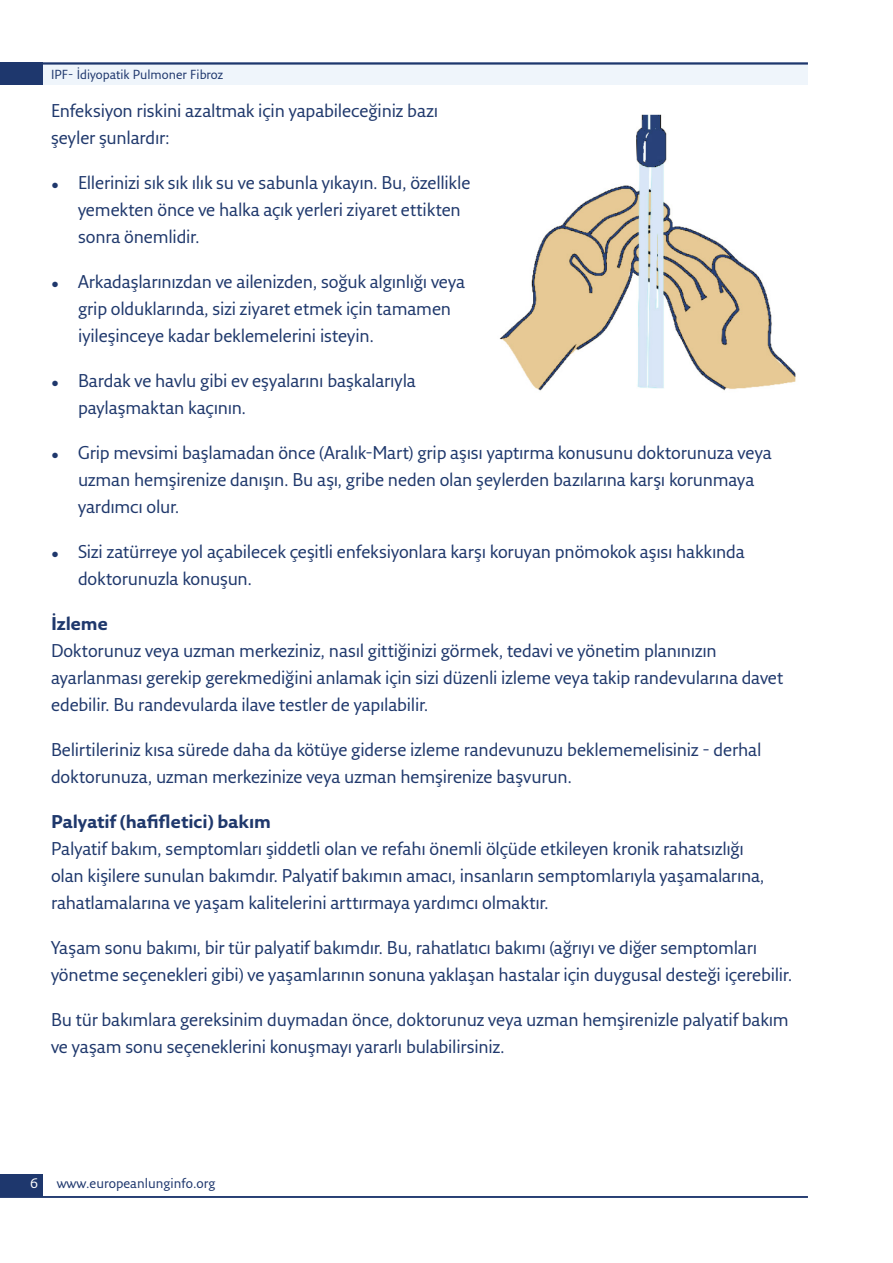
<style>
.page{position:relative;width:893px;height:1263px;background:#fff}
.page>*{position:absolute;margin:0;border:0;box-sizing:border-box;transform-origin:0 0}
.H___B-head{font:18px/27px "Fresco Sans Pro";letter-spacing:-.01em;color:#1f386c}
.H___B-head-2{font:700 18px "Fresco Sans Pro";letter-spacing:-.01em;color:#1f386c}
.Running_foot_left{font:13.5px "Fresco Sans Pro";color:#1e376d}
.t1{font:13.5px "Fresco Sans Pro";color:#fff}
.Running_head_left{font:12.75px "Fresco Sans Pro";color:#1e376d}
.s1{font-size:13.5px}
</style>
<div class="page">
<div style="left:0;top:63px;width:808px;height:22px;background:#eff5fb"></div>
<div style="left:0;top:1175px;width:43px;height:22px;background:#1e376d"></div>
<div style="left:0;top:63px;width:43px;height:22px;background:#1e376d"></div>
<hr style="left:0;top:1196px;width:808px;height:2px;background:#1e376d">
<hr style="left:0;top:62px;width:808px;height:3px;background:#1e376d">
<img style="left:499px;top:114px;width:297px;height:277px">
<p class="Running_head_left" style="left:51px;top:66px;width:174px">IPF- İdiyopatik Pulmoner Fibroz</p>
<p class="H___B-head" style="left:51px;top:97px;width:389px">Enfeksiyon riskini azaltmak için yapabileceğiniz bazı şeyler şunlardır:</p>
<p class="H___B-head" style="left:78px;top:169px;width:394px;text-indent:-27px"><span class="s1">•</span> Ellerinizi sık sık ılık su ve sabunla yıkayın. Bu, özellikle yemekten önce ve halka açık yerleri ziyaret ettikten sonra önemlidir.</p>
<p class="H___B-head" style="left:78px;top:268px;width:389px;text-indent:-27px"><span class="s1">•</span> Arkadaşlarınızdan ve ailenizden, soğuk algınlığı veya grip olduklarında, sizi ziyaret etmek için tamamen iyileşinceye kadar beklemelerini isteyin.</p>
<p class="H___B-head" style="left:78px;top:367px;width:339px;text-indent:-27px"><span class="s1">•</span> Bardak ve havlu gibi ev eşyalarını başkalarıyla paylaşmaktan kaçının.</p>
<p class="H___B-head" style="left:78px;top:439px;width:695px;text-indent:-27px"><span class="s1">•</span> Grip mevsimi başlamadan önce (Aralık-Mart) grip aşısı yaptırma konusunu doktorunuza veya uzman hemşirenize danışın. Bu aşı, gribe neden olan şeylerden bazılarına karşı korunmaya yardımcı olur.</p>
<p class="H___B-head" style="left:78px;top:538px;width:668px;text-indent:-27px"><span class="s1">•</span> Sizi zatürreye yol açabilecek çeşitli enfeksiyonlara karşı koruyan pnömokok aşısı hakkında doktorunuzla konuşun.</p>
<p class="H___B-head-2" style="left:51px;top:612px;width:59px">İzleme</p>
<p class="H___B-head" style="left:51px;top:637px;width:734px">Doktorunuz veya uzman merkeziniz, nasıl gittiğinizi görmek, tedavi ve yönetim planınızın ayarlanması gerekip gerekmediğini anlamak için sizi düzenli izleme veya takip randevularına davet edebilir. Bu randevularda ilave testler de yapılabilir.</p>
<p class="H___B-head" style="left:51px;top:736px;width:712px">Belirtileriniz kısa sürede daha da kötüye giderse izleme randevunuzu beklememelisiniz - derhal doktorunuza, uzman merkezinize veya uzman hemşirenize başvurun.</p>
<p class="H___B-head-2" style="left:51px;top:810px;width:221px">Palyatif (hafifletici) bakım</p>
<p class="H___B-head" style="left:51px;top:835px;width:715px">Palyatif bakım, semptomları şiddetli olan ve refahı önemli ölçüde etkileyen kronik rahatsızlığı olan kişilere sunulan bakımdır. Palyatif bakımın amacı, insanların semptomlarıyla yaşamalarına, rahatlamalarına ve yaşam kalitelerini arttırmaya yardımcı olmaktır.</p>
<p class="H___B-head" style="left:51px;top:934px;width:743px">Yaşam sonu bakımı, bir tür palyatif bakımdır. Bu, rahatlatıcı bakımı (ağrıyı ve diğer semptomları yönetme seçenekleri gibi) ve yaşamlarının sonuna yaklaşan hastalar için duygusal desteği içerebilir.</p>
<p class="H___B-head" style="left:51px;top:1006px;width:739px">Bu tür bakımlara gereksinim duymadan önce, doktorunuz veya uzman hemşirenizle palyatif bakım ve yaşam sonu seçeneklerini konuşmayı yararlı bulabilirsiniz.</p>
<p class="t1" style="left:30px;top:1175px;width:10px">6</p>
<p class="Running_foot_left" style="left:57px;top:1174px;width:160px">www.europeanlunginfo.org</p>
</div>
